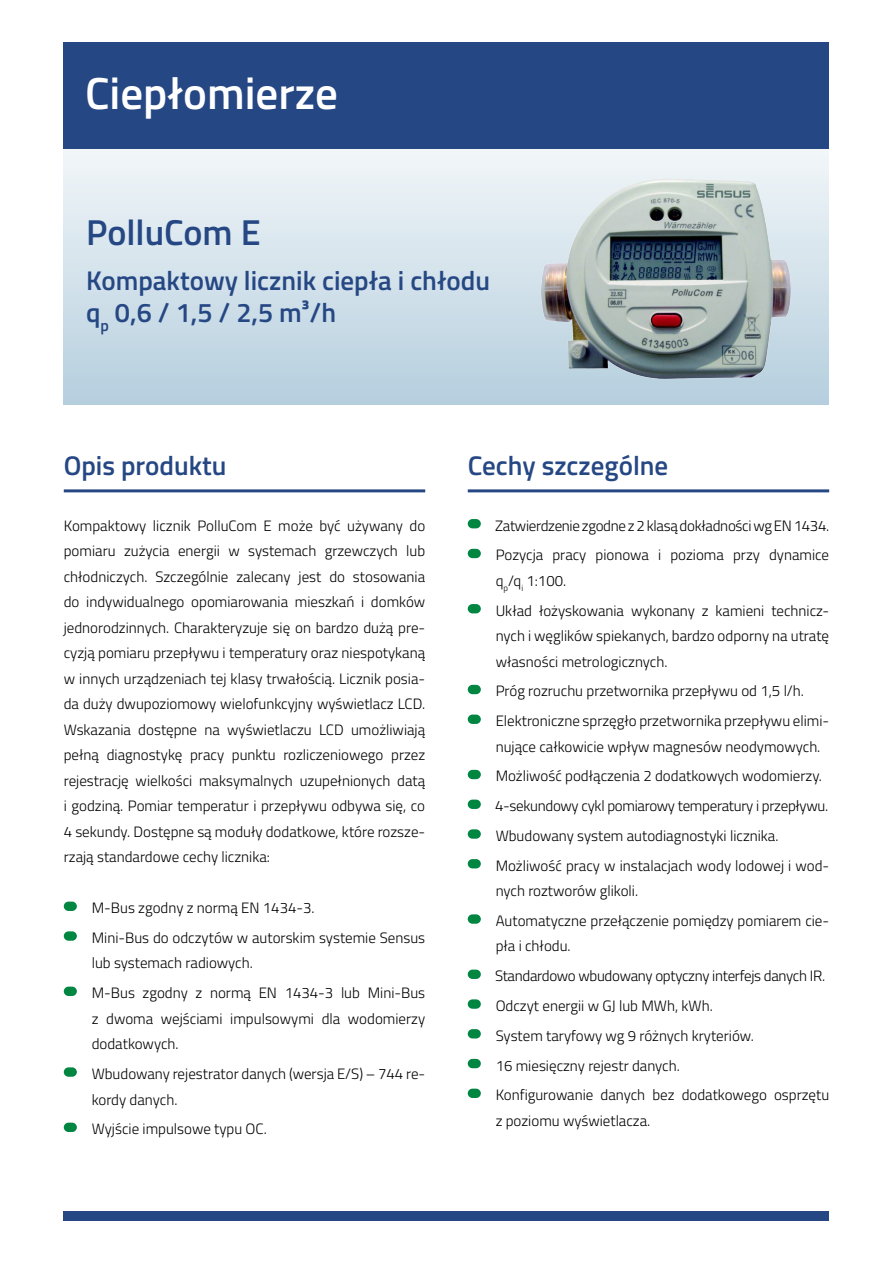
<style>
.page{position:relative;width:893px;height:1263px;background:#fff}
.page>*{position:absolute;margin:0;border:0;box-sizing:border-box;transform-origin:0 0}
.tytuł_główny{font:600 45px "Titillium Web";color:#fff}
.t1{font:600 36px "Titillium Web";color:#254783}
.tytuł{font:600 27px "Titillium Web";color:#254783}
.bullet{font:300 15px/25.5px "Titillium Web";color:#000}
.treść{font:300 15px/25.5px "Titillium Web";color:#000;text-align:justify}
.bullet-2{font:300 15px "Titillium Web";letter-spacing:-.02em;color:#000}
</style>
<div class="page">
<div style="left:64px;top:1211px;width:765px;height:9px;background:#254783"></div>
<svg style="left:64px;top:149px;width:765px;height:256px;background:#d3e2eb"></svg>
<div style="left:64px;top:43px;width:765px;height:106px;background:#254783"></div>
<hr style="left:64px;top:489px;width:361px;height:3px;background:#254783">
<div style="left:64px;top:902px;width:13px;height:9px;background:#008641;border-radius:4px"></div>
<div style="left:64px;top:931px;width:13px;height:10px;background:#008641;border-radius:4px"></div>
<div style="left:64px;top:987px;width:13px;height:9px;background:#008641;border-radius:4px"></div>
<div style="left:64px;top:1067px;width:13px;height:10px;background:#008641;border-radius:4px"></div>
<div style="left:64px;top:1123px;width:13px;height:9px;background:#008641;border-radius:4px"></div>
<hr style="left:468px;top:489px;width:361px;height:3px;background:#254783">
<div style="left:468px;top:519px;width:13px;height:9px;background:#008641;border-radius:4px"></div>
<div style="left:468px;top:549px;width:13px;height:9px;background:#008641;border-radius:4px"></div>
<div style="left:468px;top:604px;width:13px;height:9px;background:#008641;border-radius:4px"></div>
<div style="left:468px;top:685px;width:13px;height:9px;background:#008641;border-radius:4px"></div>
<div style="left:468px;top:715px;width:13px;height:9px;background:#008641;border-radius:4px"></div>
<div style="left:468px;top:770px;width:13px;height:9px;background:#008641;border-radius:4px"></div>
<div style="left:468px;top:800px;width:13px;height:9px;background:#008641;border-radius:4px"></div>
<div style="left:468px;top:829px;width:13px;height:10px;background:#008641;border-radius:4px"></div>
<div style="left:468px;top:859px;width:13px;height:9px;background:#008641;border-radius:4px"></div>
<div style="left:468px;top:914px;width:13px;height:10px;background:#008641;border-radius:4px"></div>
<div style="left:468px;top:970px;width:13px;height:9px;background:#008641;border-radius:4px"></div>
<div style="left:468px;top:999px;width:13px;height:10px;background:#008641;border-radius:4px"></div>
<div style="left:468px;top:1029px;width:13px;height:9px;background:#008641;border-radius:4px"></div>
<div style="left:468px;top:1059px;width:13px;height:9px;background:#008641;border-radius:4px"></div>
<div style="left:468px;top:1089px;width:13px;height:9px;background:#008641;border-radius:4px"></div>
<img style="left:541px;top:178px;width:250px;height:201px">
<p class="tytuł_główny" style="left:85px;top:60px;width:254px">Ciepłomierze</p>
<p class="t1" style="left:86px;top:205px;width:176px">PolluCom E</p>
<p class="tytuł" style="left:86px;top:260px;width:405px">Kompaktowy licznik ciepła i chłodu</p>
<p class="tytuł" style="left:86px;top:293px;width:251px">q<sub>p</sub> 0,6 / 1,5 / 2,5 m³/h</p>
<p class="tytuł" style="left:64px;top:446px;width:164px">Opis produktu</p>
<p class="treść" style="left:64px;top:512px;width:363px">Kompaktowy licznik PolluCom E może być używany do pomiaru zużycia energii w systemach grzewczych lub chłodniczych. Szczególnie zalecany jest do stosowania do indywidualnego opomiarowania mieszkań i domków jednorodzinnych. Charakteryzuje się on bardzo dużą pre&shy;cyzją pomiaru przepływu i temperatury oraz niespotykaną w innych urządzeniach tej klasy trwałością. Licznik posia&shy;da duży dwupoziomowy wielofunkcyjny wyświetlacz LCD.<br>Wskazania dostępne na wyświetlaczu LCD umożliwiają pełną diagnostykę pracy punktu rozliczeniowego przez rejestrację wielkości maksymalnych uzupełnionych datą i godziną. Pomiar temperatur i przepływu odbywa się, co 4 sekundy. Dostępne są moduły dodatkowe, które rozsze&shy;rzają standardowe cechy licznika:</p>
<p class="bullet" style="left:92px;top:894px;width:224px">M-Bus zgodny z normą EN 1434-3.</p>
<p class="bullet" style="left:92px;top:924px;width:335px">Mini-Bus do odczytów w autorskim systemie Sensus lub systemach radiowych.</p>
<p class="bullet" style="left:92px;top:979px;width:335px;text-align:justify">M-Bus zgodny z normą EN 1434-3 lub Mini-Bus z dwoma wejściami impulsowymi dla wodomierzy dodatkowych.</p>
<p class="bullet" style="left:92px;top:1060px;width:335px">Wbudowany rejestrator danych (wersja E/S) – 744 re&shy;kordy danych.</p>
<p class="bullet" style="left:92px;top:1115px;width:177px">Wyjście impulsowe typu OC.</p>
<p class="tytuł" style="left:468px;top:446px;width:202px">Cechy szczególne</p>
<p class="bullet-2" style="left:495px;top:514px;width:336px">Zatwierdzenie zgodne z 2 klasą dokładności wg EN1434.</p>
<p class="bullet" style="left:496px;top:542px;width:335px">Pozycja pracy pionowa i pozioma przy dynamice q<sub>p</sub>/q<sub>i</sub> 1:100.</p>
<p class="bullet" style="left:496px;top:597px;width:335px;text-align:justify">Układ łożyskowania wykonany z kamieni technicz&shy;nych i węglików spiekanych, bardzo odporny na utratę własności metrologicznych.</p>
<p class="bullet" style="left:496px;top:678px;width:310px">Próg rozruchu przetwornika przepływu od 1,5 l/h.</p>
<p class="bullet" style="left:496px;top:707px;width:335px">Elektroniczne sprzęgło przetwornika przepływu elimi&shy;nujące całkowicie wpływ magnesów neodymowych.</p>
<p class="bullet" style="left:496px;top:763px;width:328px">Możliwość podłączenia 2 dodatkowych wodomierzy.</p>
<p class="bullet-2" style="left:495px;top:795px;width:335px">4-sekundowy cykl pomiarowy temperatury i przepływu.</p>
<p class="bullet" style="left:496px;top:822px;width:284px">Wbudowany system autodiagnostyki licznika.</p>
<p class="bullet" style="left:496px;top:852px;width:335px">Możliwość pracy w instalacjach wody lodowej i wod&shy;nych roztworów glikoli.</p>
<p class="bullet" style="left:496px;top:907px;width:335px">Automatyczne przełączenie pomiędzy pomiarem cie&shy;pła i chłodu.</p>
<p class="bullet-2" style="left:495px;top:965px;width:331px">Standardowo wbudowany optyczny interfejs danych IR.</p>
<p class="bullet" style="left:496px;top:992px;width:219px">Odczyt energii w GJ lub MWh, kWh.</p>
<p class="bullet" style="left:496px;top:1022px;width:260px">System taryfowy wg 9 różnych kryteriów.</p>
<p class="bullet" style="left:496px;top:1052px;width:186px">16 miesięczny rejestr danych.</p>
<p class="bullet" style="left:496px;top:1081px;width:335px">Konfigurowanie danych bez dodatkowego osprzętu z poziomu wyświetlacza.</p>
</div>
